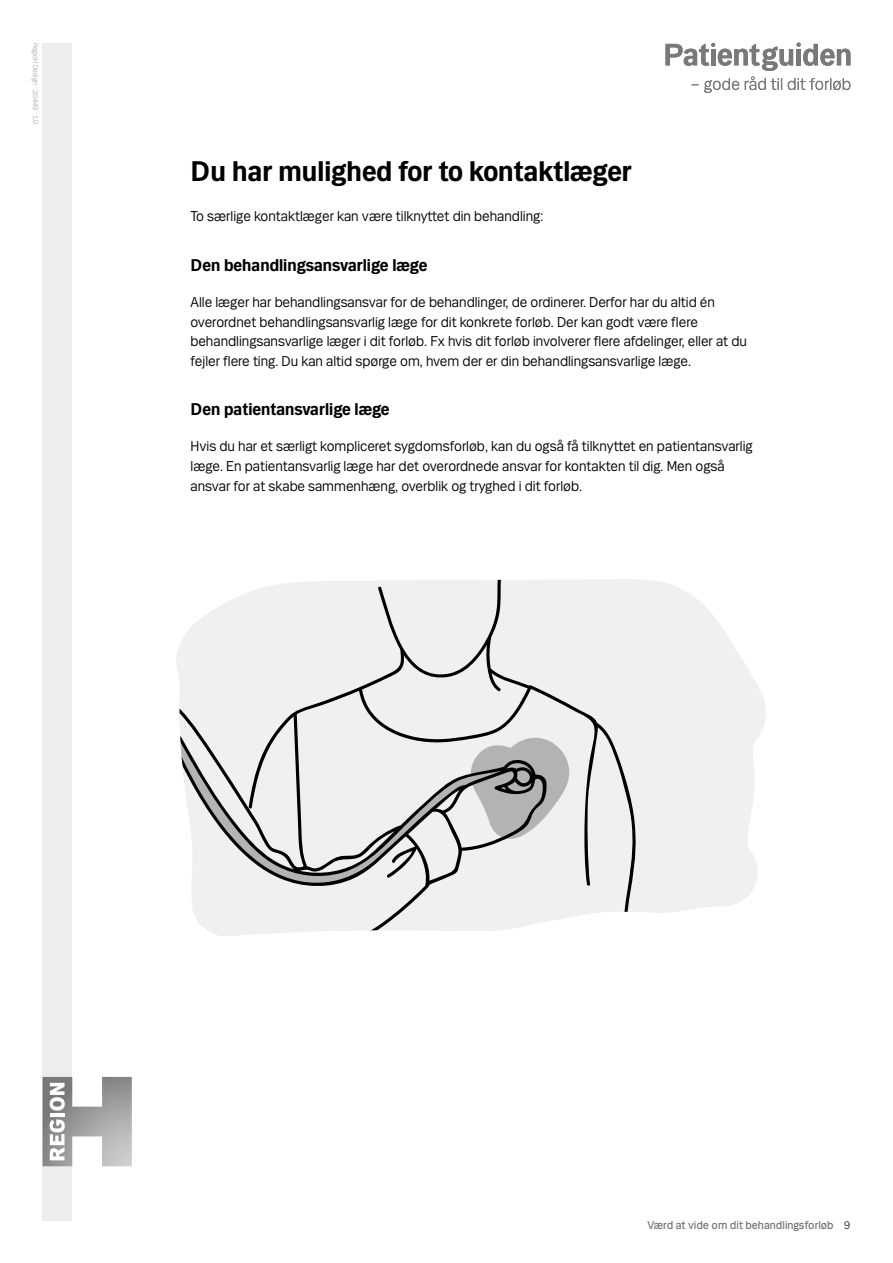
<style>
.page{position:relative;width:893px;height:1263px;background:#fff}
.page>*{position:absolute;margin:0;border:0;box-sizing:border-box;transform-origin:0 0}
.Overskrift_2{font:700 30px "Mari";color:#000}
.Overskrift_3{font:700 18px "Mari";color:#000}
.brød{font:15px/19.5px "Mari";color:#000}
.t1{font:12px "Mari";color:#706f6f}
.t2{font:300 7.5px "Mari";color:#c1c0c0}
.s1{color:#3c3c3b}
</style>
<div class="page">
<div style="left:43px;top:43px;width:29px;height:1177px;background:#ededed"></div>
<svg style="left:43px;top:1077px;width:89px;height:89px"></svg>
<svg style="left:665px;top:43px;width:185px;height:50px"></svg>
<svg style="left:644px;top:580px;width:122px;height:333px;fill:#f0f0f0"></svg>
<svg style="left:177px;top:579px;width:467px;height:357px;fill:#f0f0f0"></svg>
<p class="t2" style="left:40px;top:43px;width:83px;rotate:90deg">RegioH Design . 20449 . 1.0</p>
<h2 class="Overskrift_2" style="left:191px;top:153px;width:443px">Du har mulighed for to kontaktlæger</h2>
<p class="brød" style="left:191px;top:206px;width:354px">To særlige kontaktlæger kan være tilknyttet din behandling:</p>
<h3 class="Overskrift_3" style="left:191px;top:254px;width:238px">Den behandlingsansvarlige læge</h3>
<p class="brød" style="left:191px;top:292px;width:558px">Alle læger har behandlingsansvar for de behandlinger, de ordinerer. Derfor har du altid én overordnet behandlingsansvarlig læge for dit konkrete forløb. Der kan godt være flere behandlingsansvarlige læger i dit forløb. Fx hvis dit forløb involverer flere afdelinger, eller at du fejler flere ting. Du kan altid spørge om, hvem der er din behandlingsansvarlige læge.</p>
<h3 class="Overskrift_3" style="left:191px;top:398px;width:201px">Den patientansvarlige læge</h3>
<p class="brød" style="left:191px;top:436px;width:564px">Hvis du har et særligt kompliceret sygdomsforløb, kan du også få tilknyttet en patientansvarlig læge. En patientansvarlig læge har det overordnede ansvar for kontakten til dig. Men også ansvar for at skabe sammenhæng, overblik og tryghed i dit forløb.</p>
<p class="t1" style="left:647px;top:1218px;width:205px">Værd at vide om dit behandlingsforløb <span class="s1">9</span></p>
</div>
